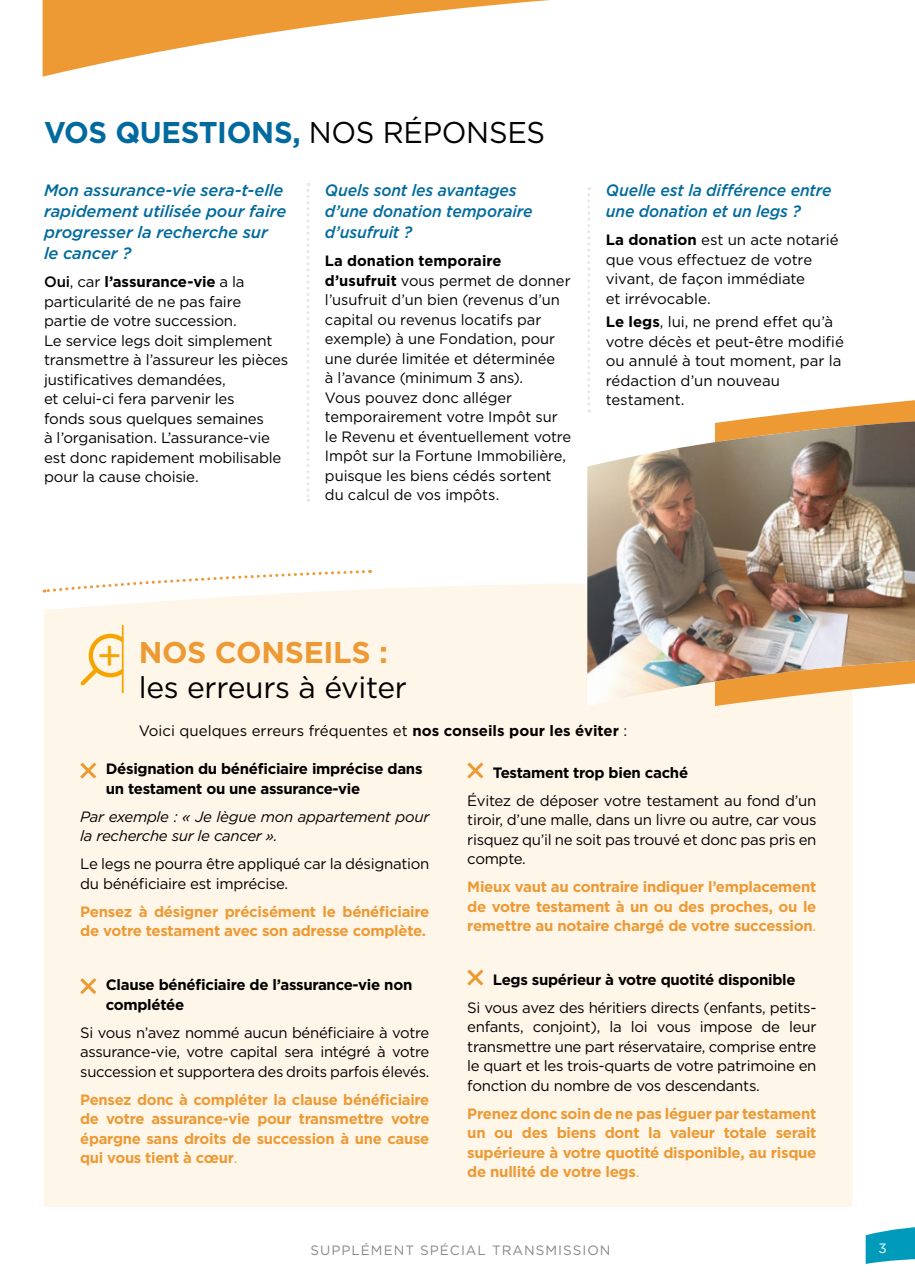
<style>
.page{position:relative;width:915px;height:1276px;background:#fff}
.page>*{position:absolute;margin:0;border:0;box-sizing:border-box;transform-origin:0 0}
.t1{font:30px/35.7px "Gotham";letter-spacing:-.01em;color:#000}
.t2{font:700 30px "Gotham";letter-spacing:-.01em;color:#006a9e}
.t3{font:italic 500 16.5px/21px "Gotham";letter-spacing:-.005em;color:#006a9e;scale:.95 1}
.t4{font:italic 500 16.5px/21px "Gotham";letter-spacing:-.005em;color:#006a9e}
.t5{font:15px/19.5px "Gotham";letter-spacing:-.015em;color:#000}
.t6{font:700 15px/19.5px "Gotham";letter-spacing:-.02em;color:#ed9a35;text-align:justify}
.t7{font:700 15px/19.5px "Gotham";letter-spacing:-.02em;color:#000}
.t8{font:italic 15px/19.5px "Gotham";letter-spacing:-.02em;color:#000}
.t9{font:13.5px "Gotham";letter-spacing:.075em;color:#87888a}
.t10{font:13.5px "Gotham";color:#fff}
.s1{font-weight:400;color:#000}
.s2{font-weight:500}
.s3{font-weight:700}
.s4{font-size:40.65px;color:#f6a400}
.s5{font-weight:700;color:#ed9a35}
.s6{font-weight:400}
</style>
<div class="page">
<svg style="left:306px;top:183px;width:3px;height:319px"></svg>
<svg style="left:587px;top:187px;width:3px;height:225px"></svg>
<div style="left:44px;top:583px;width:808px;height:624px;background:#fff6ea"></div>
<svg style="left:80px;top:762px;width:16px;height:16px"></svg>
<svg style="left:80px;top:978px;width:16px;height:16px"></svg>
<svg style="left:467px;top:762px;width:16px;height:16px"></svg>
<svg style="left:467px;top:969px;width:16px;height:16px"></svg>
<svg style="left:80px;top:634px;width:44px;height:51px;background:#fce3b5"></svg>
<div style="left:124px;top:631px;width:17px;height:55px;background:#fff6ea"></div>
<hr style="left:122px;top:625px;width:1px;height:68px;background:#f6a400">
<svg style="left:44px;top:570px;width:326px;height:24px"></svg>
<svg style="left:865px;top:1227px;width:49px;height:37px"></svg>
<svg style="left:43px;top:0;width:507px;height:77px"></svg>
<svg style="left:737px;top:400px;width:177px;height:20px"></svg>
<img style="left:587px;top:421px;width:327px;height:285px">
<img style="left:914px;top:419px;width:1px;height:240px">
<h1 class="t2" style="left:44px;top:113px;width:502px">VOS QUESTIONS, <span class="s1">NOS RÉPONSES</span></h1>
<p class="t4" style="left:44px;top:179px;width:244px">Mon assurance-vie sera-t-elle rapidement utilisée pour faire progresser la recherche sur le cancer ?</p>
<p class="t5" style="left:44px;top:272px;width:246px"><span class="s2">Oui</span>, car <span class="s3">l’assurance-vie</span> a la particularité de ne pas faire<br>partie de votre succession.<br>Le service legs doit simplement transmettre à l’assureur les pièces justificatives demandées,<br>et celui-ci fera parvenir les<br>fonds sous quelques semaines<br>à l’organisation. L’assurance-vie est donc rapidement mobilisable pour la cause choisie.</p>
<p class="t3" style="left:325px;top:179px;width:220px">Quels sont les avantages d’une donation temporaire d’usufruit ?</p>
<p class="t5" style="left:325px;top:251px;width:248px"><span class="s3">La donation temporaire d’usufruit</span> vous permet de donner l’usufruit d’un bien (revenus d’un capital ou revenus locatifs par exemple) à une Fondation, pour une durée limitée et déterminée<br>à l’avance (minimum 3 ans).<br>Vous pouvez donc alléger temporairement votre Impôt sur le Revenu et éventuellement votre<br>Impôt sur la Fortune Immobilière, puisque les biens cédés sortent du calcul de vos impôts.</p>
<p class="t3" style="left:605px;top:179px;width:239px">Quelle est la différence entre une donation et un legs ?</p>
<p class="t5" style="left:605px;top:230px;width:234px"><span class="s3">La donation</span> est un acte notarié que vous effectuez de votre vivant, de façon immédiate<br>et irrévocable.</p>
<p class="t5" style="left:605px;top:312px;width:239px"><span class="s3">Le legs</span>, lui, ne prend effet qu’à votre décès et peut-être modifié ou annulé à tout moment, par la rédaction d’un nouveau testament.</p>
<h1 class="t1" style="left:139px;top:633px;width:270px;text-indent:-42px"><span class="s4">+</span> <span class="s5">NOS CONSEILS : </span>les erreurs à éviter</h1>
<p class="t5" style="left:139px;top:721px;width:490px">Voici quelques erreurs fréquentes et <span class="s3">nos conseils pour les éviter</span> :</p>
<p class="t7" style="left:106px;top:759px;width:318px">Désignation du bénéficiaire imprécise dans un testament ou une assurance-vie</p>
<p class="t8" style="left:80px;top:806px;width:350px">Par exemple : « Je lègue mon appartement pour la recherche sur le cancer ».</p>
<p class="t5" style="left:80px;top:854px;width:350px">Le legs ne pourra être appliqué car la désignation du bénéficiaire est imprécise.</p>
<p class="t6" style="left:80px;top:902px;width:350px">Pensez à désigner précisément le bénéficiaire de votre testament avec son adresse complète.</p>
<p class="t7" style="left:106px;top:975px;width:308px">Clause bénéficiaire de l’assurance-vie non complétée</p>
<p class="t5" style="left:80px;top:1022px;width:350px;text-align:justify">Si vous n’avez nommé aucun bénéficiaire à votre assurance-vie, votre capital sera intégré à votre succession et supportera des droits parfois élevés.</p>
<p class="t6" style="left:80px;top:1089px;width:350px">Pensez donc à compléter la clause bénéficiaire de votre assurance-vie pour transmettre votre épargne sans droits de succession à une cause qui vous tient à cœur<span class="s6">.</span></p>
<p class="t7" style="left:492px;top:762px;width:197px">Testament trop bien caché</p>
<p class="t5" style="left:467px;top:790px;width:350px;text-align:justify">Évitez de déposer votre testament au fond d’un tiroir, d’une malle, dans un livre ou autre, car vous risquez qu’il ne soit pas trouvé et donc pas pris en compte.</p>
<p class="t6" style="left:467px;top:877px;width:350px">Mieux vaut au contraire indiquer l’emplacement de votre testament à un ou des proches, ou le remettre au notaire chargé de votre succession<span class="s6">.</span></p>
<p class="t7" style="left:492px;top:969px;width:304px">Legs supérieur à votre quotité disponible</p>
<p class="t5" style="left:467px;top:997px;width:350px;text-align:justify">Si vous avez des héritiers directs (enfants, petits&shy;enfants, conjoint), la loi vous impose de leur transmettre une part réservataire, comprise entre le quart et les trois-quarts de votre patrimoine en fonction du nombre de vos descendants.</p>
<p class="t6" style="left:467px;top:1103px;width:350px">Prenez donc soin de ne pas léguer par testament un ou des biens dont la valeur totale serait supérieure à votre quotité disponible, au risque de nullité de votre legs<span class="s6">.</span></p>
<p class="t9" style="left:310px;top:1241px;width:301px">SUPPLÉMENT SPÉCIAL TRANSMISSION</p>
<p class="t10" style="left:878px;top:1239px;width:10px">3</p>
</div>
